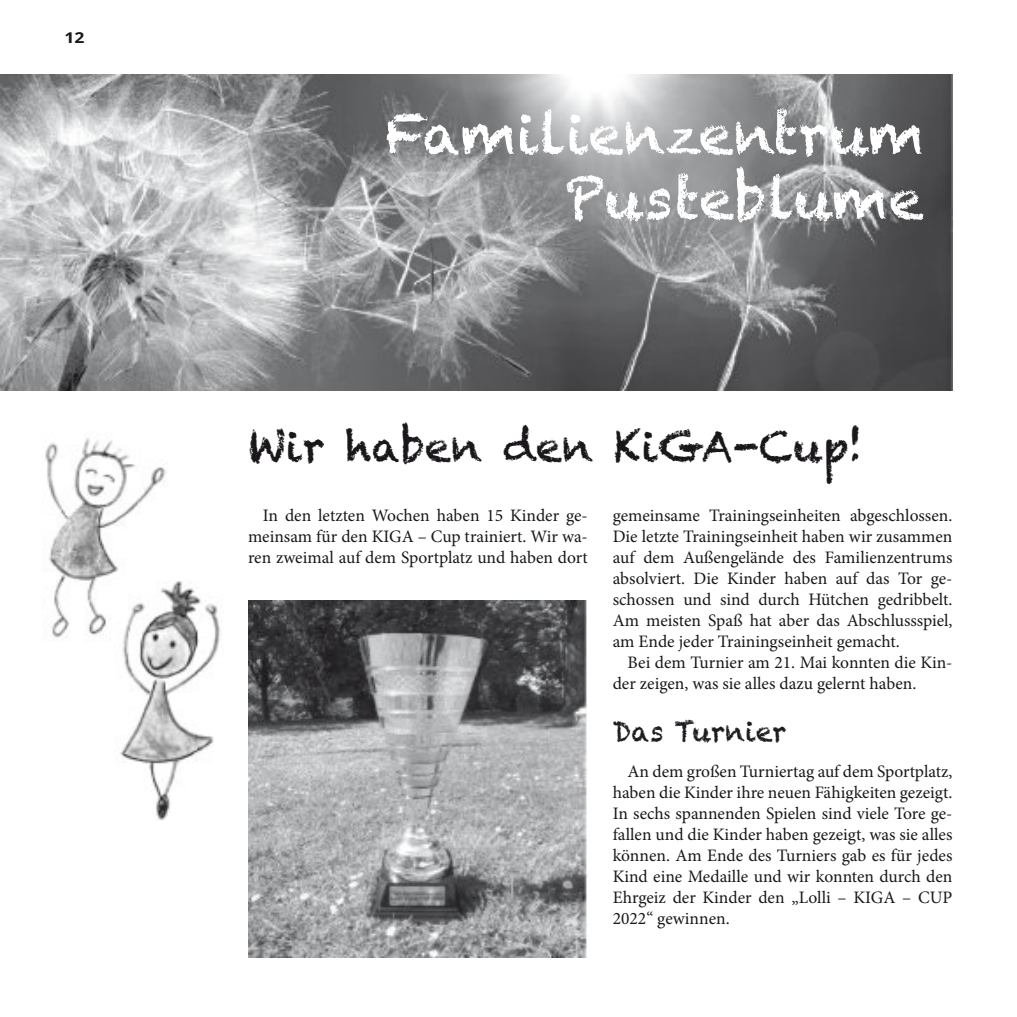
<style>
.page{position:relative;width:1017px;height:1017px;background:#fff}
.page>*{position:absolute;margin:0;border:0;box-sizing:border-box;transform-origin:0 0}
.t1{font:56px/64.8px "Chalkduster";color:#fff;text-align:right}
.t2{font:42px "Chalkduster";color:#1a171b}
.t3{font:28px "Chalkduster";letter-spacing:.005em;color:#1d1b1f;scale:.95 1}
.t4{font:17.5px/21px "Minion Pro";color:#1a171b;text-align:justify}
.t5{font:700 14.88px "Open Sans";color:#1a171b;scale:1.18 1}
</style>
<div class="page">
<img style="left:0;top:74px;width:952px;height:316px">
<img style="left:45px;top:438px;width:121px;height:200px">
<img style="left:114px;top:581px;width:107px;height:239px">
<img style="left:248px;top:600px;width:340px;height:357px">
<p class="t5" style="left:64px;top:27px;width:18px">12</p>
<h1 class="t1" style="left:385px;top:101px;width:540px">Familienzentrum<br>Pusteblume</h1>
<h2 class="t2" style="left:248px;top:420px;width:617px">Wir haben den KiGA-Cup!</h2>
<p class="t4" style="left:248px;top:506px;width:341px;text-indent:15px">In den letzten Wochen haben 15 Kinder ge‐ meinsam für den KIGA – Cup trainiert. Wir wa‐ ren zweimal auf dem Sportplatz und haben dort</p>
<p class="t4" style="left:613px;top:506px;width:341px">gemeinsame Trainingseinheiten abgeschlossen.<br>Die letzte Trainingseinheit haben wir zusammen auf dem Außengelände des Familienzentrums absolviert. Die Kinder haben auf das Tor ge‐ schossen und sind durch Hütchen gedribbelt.<br>Am meisten Spaß hat aber das Abschlussspiel, am Ende jeder Trainingseinheit gemacht.</p>
<p class="t4" style="left:613px;top:653px;width:341px;text-indent:15px">Bei dem Turnier am 21. Mai konnten die Kin‐ der zeigen, was sie alles dazu gelernt haben.</p>
<h3 class="t3" style="left:613px;top:714px;width:184px">Das Turnier</h3>
<p class="t4" style="left:613px;top:763px;width:341px;text-indent:15px">An dem großen Turniertag auf dem Sportplatz, haben die Kinder ihre neuen Fähigkeiten gezeigt.<br>In sechs spannenden Spielen sind viele Tore ge‐ fallen und die Kinder haben gezeigt, was sie alles können. Am Ende des Turniers gab es für jedes Kind eine Medaille und wir konnten durch den Ehrgeiz der Kinder den „Lolli – KIGA – CUP 2022“ gewinnen.</p>
</div>
